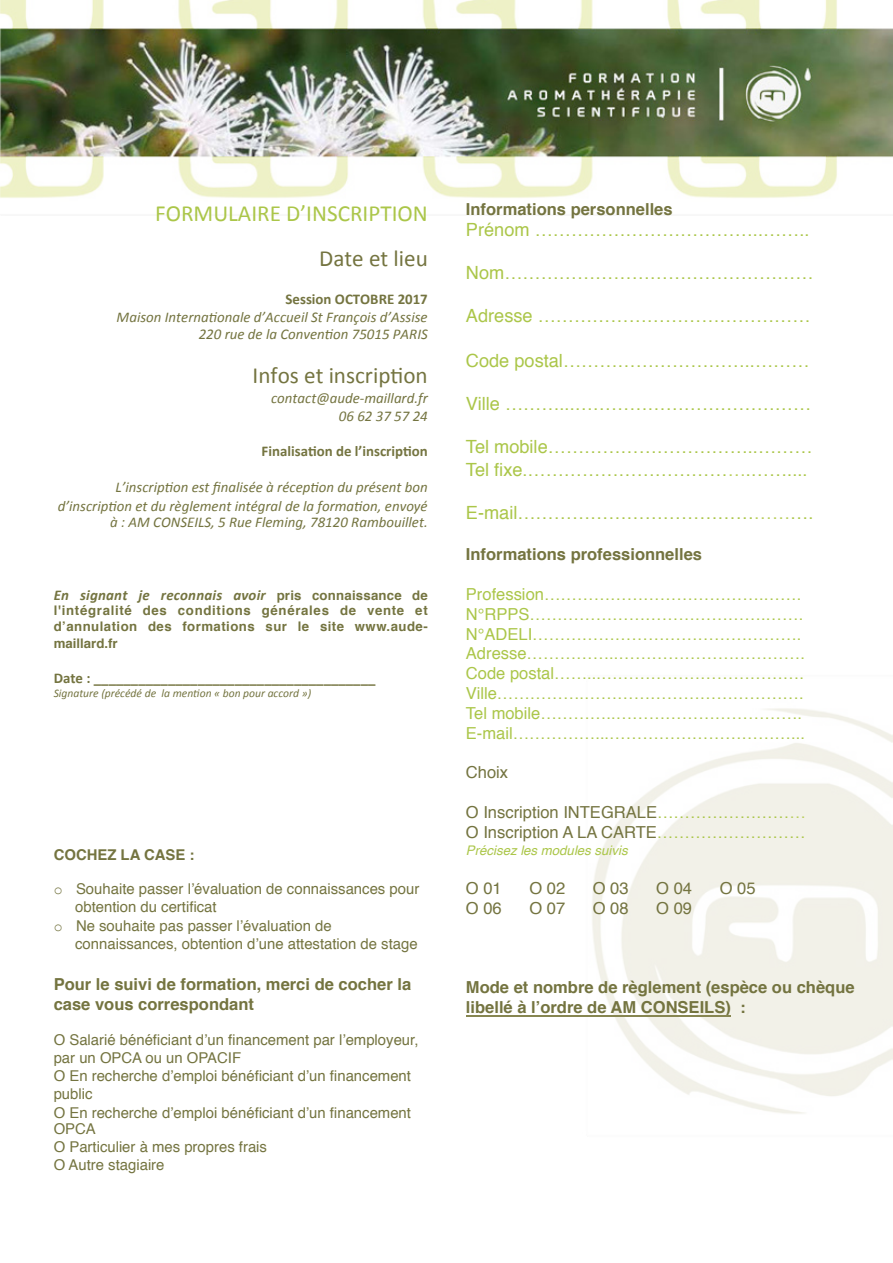
<style>
.page{position:relative;width:893px;height:1263px;background:#fff}
.page>*{position:absolute;margin:0;border:0;box-sizing:border-box;transform-origin:0 0}
.t1{font:23.1px "Calibri";color:#747440}
.t2{font:23.1px "Calibri";color:#abc649}
.t3{font:18.15px/23.1px "Helvetica";color:#abc649}
.t4{font:16.5px/19.8px "Helvetica";color:#abc649}
.t5{font:700 16.5px/19.8px "Helvetica";color:#747440}
.t6{font:16.5px/19.8px "Helvetica";color:#747440}
.t7{font:14.85px/18.1px "Helvetica";color:#747440}
.t8{font:italic 14.85px/18.1px "Calibri";color:#747440;text-align:right}
.t9{font:700 14.85px "Calibri";color:#747440}
.t10{font:italic 700 14.85px "Calibri";letter-spacing:.015em;color:#747440}
.t11{font:700 14.85px "Helvetica";color:#747440}
.t12{font:700 13.2px/16.5px "Helvetica";letter-spacing:.035em;color:#747440;text-align:justify}
.t13{font:italic 13.2px "Helvetica";color:#abc649}
.t14{font:italic 11.55px "Calibri";color:#747440}
.s1{font-family:"Helvetica";font-style:normal;font-size:13.2px}
.s2{font-family:"Courier New"}
.s3{color:#b9ce5b}
.s4{color:#abc649}
</style>
<div class="page">
<img style="left:1px;top:0;width:892px;height:1114px">
<hr style="left:466px;top:1015px;width:264px;height:2px;background:#878651">
<h1 class="t2" style="left:155px;top:199px;width:274px">FORMULAIRE D’INSCRIPTION</h1>
<h1 class="t1" style="left:319px;top:244px;width:110px">Date et lieu</h1>
<p class="t9" style="left:286px;top:289px;width:144px">Session OCTOBRE 2017</p>
<p class="t8" style="left:117px;top:308px;width:313px;line-height:16.5px">Maison Interna:onale d’Accueil St François d’Assise<br>220 rue de la Conven:on 75015 PARIS</p>
<h1 class="t1" style="left:253px;top:361px;width:177px">Infos et inscrip:on</h1>
<p class="t8" style="left:271px;top:388px;width:158px">contact@aude-maillard.fr<br>06 62 37 57 24</p>
<p class="t9" style="left:262px;top:442px;width:168px">Finalisa5on de l’inscrip5on</p>
<p class="t8" style="left:58px;top:478px;width:371px">L’inscrip:on est finalisée à récep:on du présent bon d’inscrip:on et du règlement intégral de la forma:on, envoyé</p>
<p class="t8" style="left:110px;top:512px;width:319px">à : AM CONSEILS, 5 Rue Fleming, 78120 Rambouillet.</p>
<p class="t10" style="left:54px;top:585px;width:376px">En signant je reconnais avoir <span class="s1">pris connaissance de</span></p>
<p class="t12" style="left:54px;top:602px;width:376px">l'intégralité des conditions générales de vente et d’annulation des formations sur le site www.aude&shy;maillard.fr</p>
<p class="t9" style="left:54px;top:668px;width:323px">Date : ______________________________________</p>
<p class="t14" style="left:54px;top:686px;width:259px">Signature (précédé de la men:on « bon pour accord »)</p>
<p class="t11" style="left:54px;top:842px;width:142px">COCHEZ LA CASE :</p>
<p class="t7" style="left:54px;top:880px;width:367px"><span class="s2">o</span> Souhaite passer l’évaluation de connaissances pour</p>
<p class="t7" style="left:75px;top:898px;width:143px">obtention du certificat</p>
<p class="t7" style="left:54px;top:917px;width:279px"><span class="s2">o</span> Ne souhaite pas passer l’évaluation de</p>
<p class="t7" style="left:75px;top:935px;width:344px">connaissances, obtention d’une attestation de stage</p>
<p class="t5" style="left:54px;top:975px;width:359px">Pour le suivi de formation, merci de cocher la case vous correspondant</p>
<p class="t7" style="left:54px;top:1031px;width:366px">O Salarié bénéficiant d’un financement par l’employeur, par un OPCA ou un OPACIF<br>O En recherche d’emploi bénéficiant d’un financement public<br>O En recherche d’emploi bénéficiant d’un financement</p>
<p class="t7" style="left:54px;top:1120px;width:215px">OPCA<br>O Particulier à mes propres frais<br>O Autre stagiaire</p>
<p class="t5" style="left:466px;top:199px;width:208px">Informations personnelles</p>
<p class="t3" style="left:466px;top:219px;width:345px">Prénom ………………………………..……..</p>
<p class="t3" style="left:466px;top:262px;width:349px">Nom……………………………………………</p>
<p class="t3" style="left:466px;top:305px;width:346px">Adresse ………………………………………</p>
<p class="t3" style="left:466px;top:349px;width:345px">Code postal…………………………..………</p>
<p class="t3" style="left:466px;top:392px;width:347px">Ville ………...…………………………………</p>
<p class="t3" style="left:466px;top:435px;width:348px">Tel mobile……………………………..………<br>Tel fixe.……………………………<span class="s3">…</span>.……....</p>
<p class="t3" style="left:466px;top:501px;width:349px">E-mail…………………………………<span class="s3">……</span>….</p>
<p class="t5" style="left:466px;top:545px;width:238px">Informations professionnelles</p>
<p class="t4" style="left:466px;top:585px;width:341px">Profession………………………………….…….<br>N°RPPS…………………………………….…….<br>N°ADELI………………………………………….<br>Adresse……………..…………………………….<br>Code postal……...……………………………….<br>Ville…………….………………………………….<br>Tel mobile…………..…………………………….<br>E-mail……………...……………………………...</p>
<p class="t6" style="left:466px;top:763px;width:44px">Choix</p>
<p class="t6" style="left:466px;top:803px;width:341px">O Inscription INTEGRALE<span class="s4">……………………</span><span class="s3">…<br></span>O Inscription A LA CARTE<span class="s4">………………………</span></p>
<p class="t13" style="left:466px;top:839px;width:163px">Précisez les modules suivis</p>
<p class="t6" style="left:466px;top:879px;width:37px">O 01</p>
<p class="t6" style="left:529px;top:879px;width:37px">O 02</p>
<p class="t6" style="left:593px;top:879px;width:37px">O 03</p>
<p class="t6" style="left:656px;top:879px;width:37px">O 04</p>
<p class="t6" style="left:720px;top:879px;width:37px">O 05</p>
<p class="t6" style="left:466px;top:899px;width:37px">O 06</p>
<p class="t6" style="left:529px;top:899px;width:37px">O 07</p>
<p class="t6" style="left:593px;top:899px;width:37px">O 08</p>
<p class="t6" style="left:656px;top:899px;width:37px">O 09</p>
<p class="t5" style="left:466px;top:978px;width:390px">Mode et nombre de règlement (espèce ou chèque libellé à l’ordre de AM CONSEILS) :</p>
</div>
